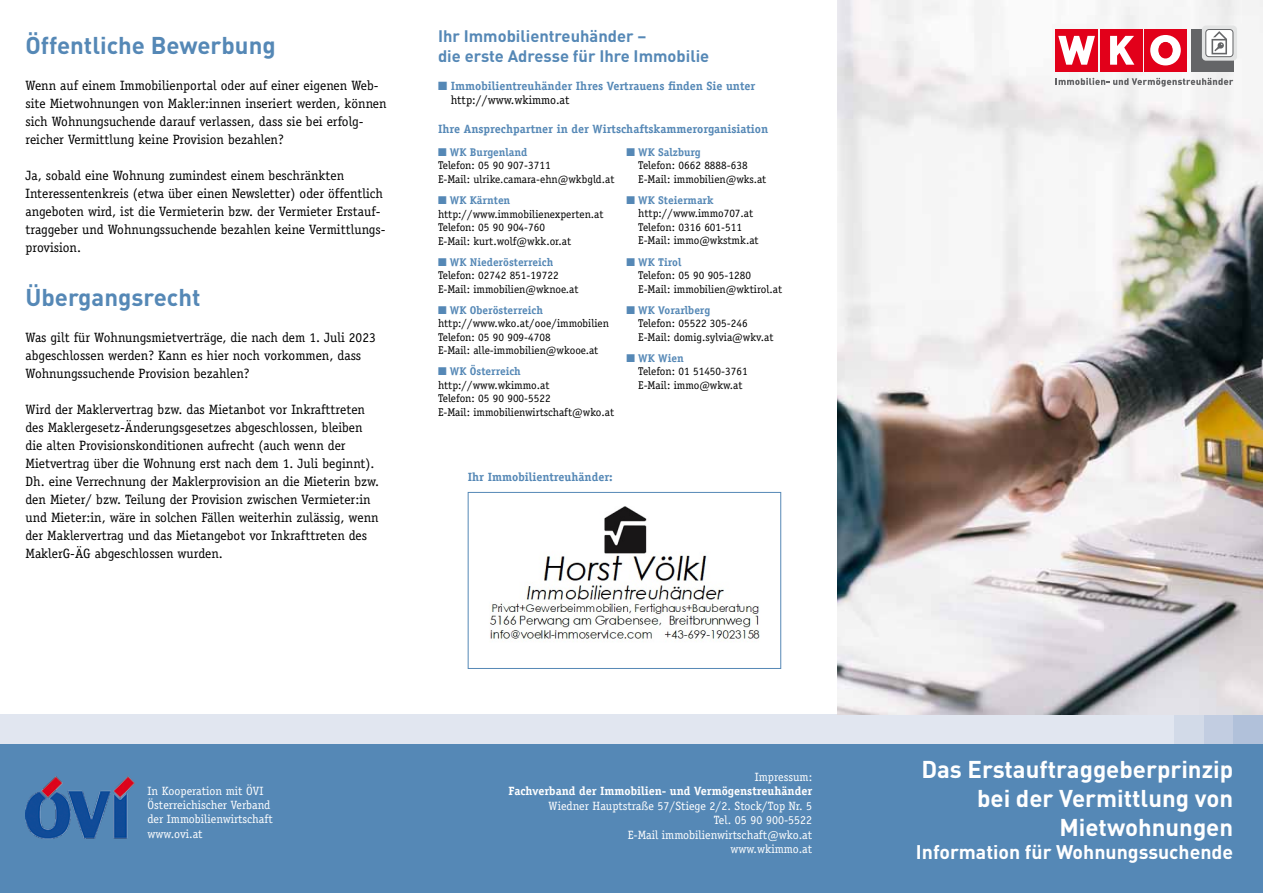
<style>
.page{position:relative;width:1263px;height:893px;background:#fff}
.page>*{position:absolute;margin:0;border:0;box-sizing:border-box;transform-origin:0 0}
.t1{font:700 24px/28.8px "DIN Pro";color:#fff;text-align:right}
.t2{font:700 24px "DIN Pro";color:#5588b6}
.t3{font:700 19.5px "DIN Pro";color:#fff}
.t4{font:700 16.5px/19.8px "DIN Pro";color:#5588b6}
.t5{font:13.5px/18px "Officina Serif";color:#000}
.t6{font:12px/14.4px "Officina Serif";color:#fff;text-align:right}
.t7{font:700 12px/14.4px "Officina Serif";color:#5588b6}
.t8{font:700 12px "Officina Serif";color:#fff}
.t9{font:11.25px/13.5px "Officina Serif";color:#000}
.s1{font-weight:400;color:#000}
.s2{color:#5588b6}
.s3{font-weight:700;color:#5588b6}
</style>
<div class="page">
<div style="left:0;top:744px;width:1263px;height:149px;background:#5588b6"></div>
<div style="left:0;top:714px;width:1263px;height:30px;background:#e1e6f0"></div>
<div style="left:1233px;top:714px;width:30px;height:30px;background:#b1c1da"></div>
<div style="left:1203px;top:714px;width:30px;height:30px;background:#c2cde1"></div>
<div style="left:1174px;top:714px;width:29px;height:30px;background:#d2dae8"></div>
<img style="left:838px;top:0;width:425px;height:714px">
<div style="left:468px;top:492px;width:313px;height:177px;border:1px solid #5588b6"></div>
<div style="left:1144px;top:29px;width:43px;height:43px;background:#e2001a"></div>
<div style="left:1100px;top:29px;width:42px;height:43px;background:#e2001a"></div>
<svg style="left:1110px;top:36px;width:24px;height:29px"></svg>
<div style="left:1055px;top:29px;width:43px;height:43px;background:#e2001a"></div>
<svg style="left:1058px;top:36px;width:37px;height:29px"></svg>
<svg style="left:1150px;top:35px;width:31px;height:30px"></svg>
<div style="left:1159px;top:42px;width:13px;height:16px;background:#e2001a;border-radius:50%"></div>
<div style="left:1158px;top:42px;width:14px;height:16px;border:1px solid #e2001a;border-radius:50%"></div>
<div style="left:1191px;top:29px;width:42px;height:43px;background:#646567"></div>
<svg style="left:1202px;top:26px;width:35px;height:35px"></svg>
<svg style="left:1055px;top:78px;width:178px;height:9px"></svg>
<div style="left:1206px;top:30px;width:27px;height:27px;background:#fff;border-radius:3px"></div>
<div style="left:1205px;top:29px;width:28px;height:28px;border:1px solid #646567;border-radius:3px"></div>
<svg style="left:1211px;top:31px;width:16px;height:23px"></svg>
<img style="left:26px;top:776px;width:109px;height:63px">
<img style="left:490px;top:506px;width:270px;height:133px">
<h1 class="t2" style="left:26px;top:29px;width:252px">Öffentliche Bewerbung</h1>
<p class="t5" style="left:26px;top:76px;width:363px">Wenn auf einem Immobilienportal oder auf einer eigenen Web&shy;site Mietwohnungen von Makler:innen inseriert werden, können sich Wohnungsuchende darauf verlassen, dass sie bei erfolg&shy;reicher Vermittlung keine Provision bezahlen?</p>
<p class="t5" style="left:26px;top:166px;width:361px">Ja, sobald eine Wohnung zumindest einem beschränkten Interessentenkreis (etwa über einen Newsletter) oder öffentlich angeboten wird, ist die Vermieterin bzw. der Vermieter Erstauf&shy;traggeber und Wohnungssuchende bezahlen keine Vermittlungs&shy;provision.</p>
<h1 class="t2" style="left:26px;top:281px;width:176px">Übergangsrecht</h1>
<p class="t5" style="left:26px;top:328px;width:352px">Was gilt für Wohnungsmietverträge, die nach dem 1. Juli 2023 abgeschlossen werden? Kann es hier noch vorkommen, dass<br>Wohnungssuchende Provision bezahlen?</p>
<p class="t5" style="left:26px;top:400px;width:355px">Wird der Maklervertrag bzw. das Mietanbot vor Inkrafttreten des Maklergesetz-Änderungsgesetzes abgeschlossen, bleiben die alten Provisionskonditionen aufrecht (auch wenn der Mietvertrag über die Wohnung erst nach dem 1. Juli beginnt).<br>Dh. eine Verrechnung der Maklerprovision an die Mieterin bzw. den Mieter/ bzw. Teilung der Provision zwischen Vermieter:in und Mieter:in, wäre in solchen Fällen weiterhin zulässig, wenn der Maklervertrag und das Mietangebot vor Inkrafttreten des MaklerG-ÄG abgeschlossen wurden.</p>
<p class="t4" style="left:438px;top:26px;width:273px">Ihr Immobilientreuhänder –<br>die erste Adresse für Ihre Immobilie</p>
<p class="t7" style="left:451px;top:79px;width:306px;text-indent:-13px">■ Immobilientreuhänder Ihres Vertrauens finden Sie unter <span class="s1">http://www.wkimmo.at</span></p>
<p class="t7" style="left:438px;top:121px;width:332px">Ihre Ansprechpartner in der Wirtschaftskammerorganisiation</p>
<p class="t9" style="left:438px;top:145px;width:178px"><span class="s2">■</span> <span class="s3">WK Burgenland<br></span>Telefon: 05 90 907-3711<br>E-Mail: ulrike.camara-ehn@wkbgld.at</p>
<p class="t9" style="left:438px;top:193px;width:167px"><span class="s2">■</span> <span class="s3">WK Kärnten </span>http://www.immobilienexperten.at<br>Telefon: 05 90 904-760<br>E-Mail: kurt.wolf@wkk.or.at</p>
<p class="t9" style="left:438px;top:255px;width:142px"><span class="s2">■</span> <span class="s3">WK Niederösterreich<br></span>Telefon: 02742 851-19722<br>E-Mail: immobilien@wknoe.at</p>
<p class="t9" style="left:438px;top:303px;width:173px"><span class="s2">■</span> <span class="s3">WK Oberösterreich </span>http://www.wko.at/ooe/immobilien<br>Telefon: 05 90 909-4708<br>E-Mail: alle-immobilien@wkooe.at</p>
<p class="t9" style="left:438px;top:364px;width:178px"><span class="s2">■</span> <span class="s3">WK Österreich </span>http://www.wkimmo.at<br>Telefon: 05 90 900-5522<br>E-Mail: immobilienwirtschaft@wko.at</p>
<p class="t9" style="left:638px;top:145px;width:130px;text-indent:-12px"><span class="s2">■</span> <span class="s3">WK Salzburg<br></span>Telefon: 0662 8888-638<br>E-Mail: immobilien@wks.at</p>
<p class="t9" style="left:638px;top:193px;width:122px;text-indent:-12px"><span class="s2">■</span> <span class="s3">WK Steiermark </span>http://www.immo707.at<br>Telefon: 0316 601-511<br>E-Mail: immo@wkstmk.at</p>
<p class="t9" style="left:638px;top:255px;width:145px;text-indent:-12px"><span class="s2">■</span> <span class="s3">WK Tirol<br></span>Telefon: 05 90 905-1280<br>E-Mail: immobilien@wktirol.at</p>
<p class="t9" style="left:638px;top:303px;width:137px;text-indent:-12px"><span class="s2">■</span> <span class="s3">WK Vorarlberg<br></span>Telefon: 05522 305-246<br>E-Mail: domig.sylvia@wkv.at</p>
<p class="t9" style="left:638px;top:351px;width:111px;text-indent:-12px"><span class="s2">■</span> <span class="s3">WK Wien<br></span>Telefon: 01 51450-3761<br>E-Mail: immo@wkw.at</p>
<p class="t7" style="left:468px;top:469px;width:147px">Ihr Immobilientreuhänder:</p>
<p class="t6" style="left:148px;top:783px;width:127px;text-align:left">In Kooperation mit ÖVI<br>Österreichischer Verband der Immobilienwirtschaft www.ovi.at</p>
<p class="t6" style="left:755px;top:770px;width:59px">Impressum:</p>
<p class="t8" style="left:509px;top:784px;width:305px">Fachverband der Immobilien- und Vermögenstreuhänder</p>
<p class="t6" style="left:549px;top:799px;width:265px">Wiedner Hauptstraße 57/Stiege 2/2. Stock/Top Nr. 5<br>Tel. 05 90 900-5522<br>E-Mail immobilienwirtschaft@wko.at www.wkimmo.at</p>
<h1 class="t1" style="left:921px;top:754px;width:313px">Das Erstauftraggeberprinzip bei der Vermittlung von<br>Mietwohnungen</h1>
<h2 class="t3" style="left:916px;top:839px;width:319px">Information für Wohnungssuchende</h2>
</div>
